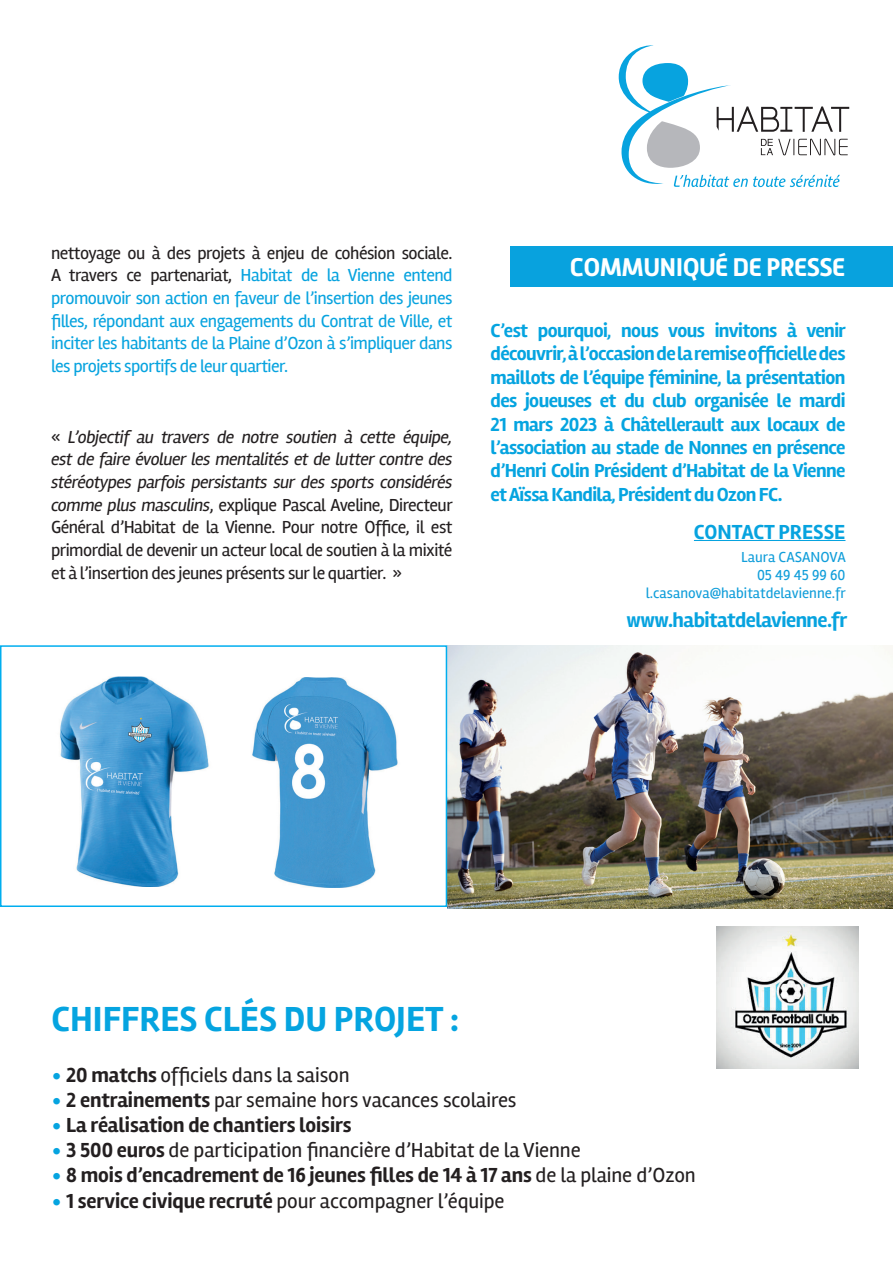
<style>
.page{position:relative;width:893px;height:1263px;background:#fff}
.page>*{position:absolute;margin:0;border:0;box-sizing:border-box;transform-origin:0 0}
.t1{font:700 36px "Rambla";color:#05a4e0}
.t2{font:700 25.5px "Alwyn New";letter-spacing:-.025em;color:#fff}
.t3{font:21px "Rambla";letter-spacing:-.005em;color:#231f20}
.t4{font:700 21px "Rambla";letter-spacing:-.005em;color:#231f20}
.t5{font:700 21px "Rambla";letter-spacing:-.025em;color:#07a3df}
.t6{font:700 21px "Rambla";color:#07a3df}
.t7{font:700 19.5px/23.4px "Rambla";letter-spacing:-.03em;color:#05a4e0;text-align:justify}
.t8{font:18px/22.6px "Rambla";letter-spacing:-.03em;color:#231f20;text-align:justify}
.t9{font:18px/22.6px "Rambla";letter-spacing:-.03em;color:#07a3df;text-align:justify}
.t10{font:15px/18px "Rambla";color:#119eda;text-align:right}
.s1{color:#231f20}
.s2{font-style:italic}
.s3{font-family:"Alwyn New";font-weight:700;color:#05a4e0}
.s4{font-weight:700}
.s5{font-family:"Alwyn New";color:#05a4e0}
.s6{font-weight:400}
</style>
<div class="page">
<svg style="left:619px;top:45px;width:230px;height:142px"></svg>
<div style="left:511px;top:247px;width:382px;height:40px;background:#08a2de"></div>
<hr style="left:694px;top:540px;width:151px;height:1px;background:#07a3df">
<img style="left:447px;top:645px;width:446px;height:264px">
<img style="left:717px;top:927px;width:142px;height:142px">
<img style="left:59px;top:676px;width:150px;height:211px">
<div style="left:0;top:645px;width:447px;height:262px;border:2px solid #00aeef"></div>
<img style="left:252px;top:678px;width:146px;height:210px">
<p class="t9" style="left:51px;top:241px;width:403px"><span class="s1">nettoyage ou à des projets à enjeu de cohésion sociale.<br>A travers ce partenariat,</span> Habitat de la Vienne entend promouvoir son action en faveur de l’insertion des jeunes filles, répondant aux engagements du Contrat de Ville, et inciter les habitants de la Plaine d’Ozon à s’impliquer dans les projets sportifs de leur quartier.</p>
<p class="t8" style="left:51px;top:425px;width:403px">« <span class="s2">L’objectif au travers de notre soutien à cette équipe, est de faire évoluer les mentalités et de lutter contre des stéréotypes parfois persistants sur des sports considérés comme plus masculins</span>, explique Pascal Aveline, Directeur Général d’Habitat de la Vienne. Pour notre Office, il est primordial de devenir un acteur local de soutien à la mixité et à l’insertion des jeunes présents sur le quartier. »</p>
<h2 class="t2" style="left:570px;top:253px;width:277px">COMMUNIQUÉ DE PRESSE</h2>
<p class="t7" style="left:490px;top:319px;width:357px">C’est pourquoi, nous vous invitons à venir découvrir, à l’occasion de la remise officielle des maillots de l’équipe féminine, la présentation des joueuses et du club organisée le mardi 21 mars 2023 à Châtellerault aux locaux de l’association au stade de Nonnes en présence d’Henri Colin Président d’Habitat de la Vienne et Aïssa Kandila, Président du Ozon FC.</p>
<p class="t6" style="left:694px;top:519px;width:153px">CONTACT PRESSE</p>
<p class="t10" style="left:646px;top:548px;width:202px">Laura CASANOVA<br>05 49 45 99 60 l.casanova@habitatdelavienne.fr</p>
<p class="t5" style="left:627px;top:607px;width:222px">www.habitatdelavienne.fr</p>
<h1 class="t1" style="left:51px;top:998px;width:409px">CHIFFRES CLÉS DU PROJET :</h1>
<p class="t3" style="left:51px;top:1062px;width:300px"><span class="s3">•</span> <span class="s4">20 matchs</span> officiels dans la saison</p>
<p class="t3" style="left:51px;top:1087px;width:467px"><span class="s3">•</span> <span class="s4">2 entrainements</span> par semaine hors vacances scolaires</p>
<p class="t4" style="left:51px;top:1113px;width:302px"><span class="s5">•</span> La réalisation de chantiers loisirs</p>
<p class="t3" style="left:51px;top:1138px;width:531px"><span class="s3">•</span> <span class="s4">3 500 euros</span> de participation financière d’Habitat de la Vienne</p>
<p class="t4" style="left:51px;top:1163px;width:646px"><span class="s5">•</span> 8 mois d’encadrement de 16 jeunes filles de 14 à 17 ans <span class="s6">de la plaine d’Ozon</span></p>
<p class="t3" style="left:51px;top:1188px;width:455px"><span class="s3">•</span> <span class="s4">1 service civique recruté</span> pour accompagner l’équipe</p>
</div>
